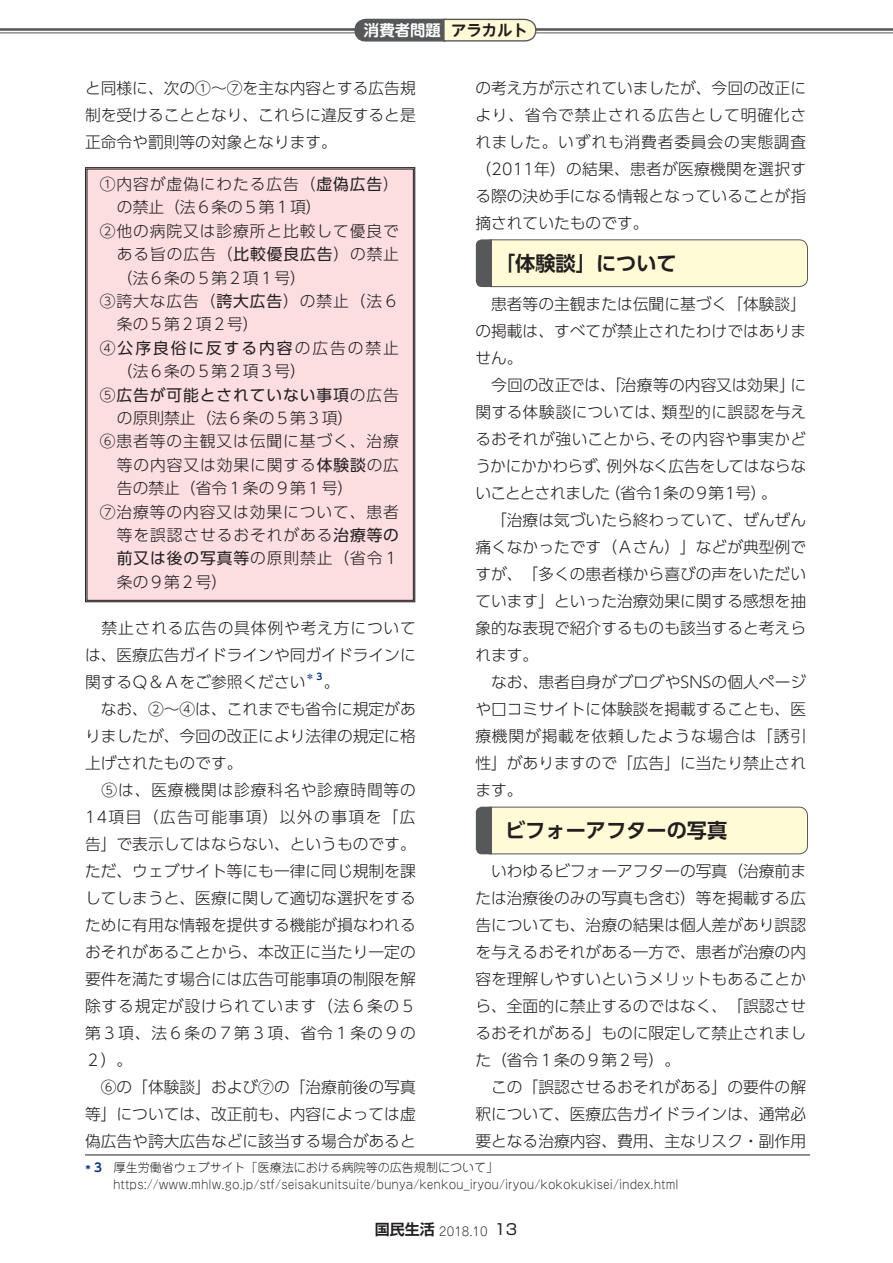
<style>
.page{position:relative;width:893px;height:1263px;background:#fff}
.page>*{position:absolute;margin:0;border:0;box-sizing:border-box;transform-origin:0 0}
.t1{font:700 20.25px "UD Shin Go Pro De";color:#231f20}
.t2{font:300 15.75px/27px "UD Shin Go Pro";color:#231f20;text-align:justify}
.t3{font:300 15.75px "UD Shin Go Pro";letter-spacing:.06em;color:#231f20}
.t4{font:300 15.75px "UD Shin Go Pro";letter-spacing:.055em;color:#231f20}
.t5{font:15.75px "UD Shin Go Pro";letter-spacing:.06em;color:#231f20}
.t6{font:15.75px "UD Shin Go Pro";letter-spacing:.125em;color:#231f20}
.t7{font:700 15.3px "UD Shin M Go Pro De";color:#fff}
.t8{font:300 12px/16.5px "Jun 101 Pro";color:#231f20}
.t9{font:700 9.15px "UD Shin Go Pro De";color:#08357c}
.s1{color:#231f20}
.s2{font-family:"UD Shin Go Pro De";font-weight:700;color:#08357c}
.s3{font-weight:400}
.s4{font-weight:300}
.s5{font-family:"Shin Go Pro De";font-weight:700;font-size:15px}
.s6{font-family:"Shin Go Pro";font-weight:400;font-size:15px}
</style>
<div class="page">
<div style="left:85px;top:167px;width:331px;height:436px;background:#fcdee1"></div>
<svg style="left:476px;top:239px;width:332px;height:48px;background:#f0eccb"></svg>
<svg style="left:476px;top:806px;width:332px;height:49px;background:#f0edcc"></svg>
<hr style="left:85px;top:1154px;width:725px;height:1px;background:#231f20">
<hr style="left:0;top:28px;width:893px;height:3px;background:#57585a">
<hr style="left:0;top:32px;width:893px;height:1px;background:#57585a">
<svg style="left:354px;top:18px;width:183px;height:24px;background:#a7a698"></svg>
<p class="t7" style="left:364px;top:18px;width:165px">消費者問題 <span class="s1">アラカルト</span></p>
<p class="t2" style="left:475px;top:74px;width:332px">の考え方が示されていましたが、今回の改正により、省令で禁止される広告として明確化されました。いずれも消費者委員会の実態調査（2011年）の結果、患者が医療機関を選択する際の決め手になる情報となっていることが指摘されていたものです。</p>
<p class="t1" style="left:495px;top:247px;width:183px">「体験談」について</p>
<p class="t2" style="left:475px;top:290px;width:332px;text-align:left">　患者等の主観または伝聞に基づく「体験談」の掲載は、すべてが禁止されたわけではありません。<br>　今回の改正では、「治療等の内容又は効果」に関する体験談については、類型的に誤認を与えるおそれが強いことから、その内容や事実かどうかにかかわらず、例外なく広告をしてはならないこととされました（省令１条の９第１号）。<br>　「治療は気づいたら終わっていて、ぜんぜん痛くなかったです（Ａさん）」などが典型例ですが、「多くの患者様から喜びの声をいただいています」といった治療効果に関する感想を抽象的な表現で紹介するものも該当すると考えられます。<br>　なお、患者自身がブログやSNSの個人ページや口コミサイトに体験談を掲載することも、医療機関が掲載を依頼したような場合は「誘引性」がありますので「広告」に当たり禁止されます。</p>
<p class="t1" style="left:505px;top:814px;width:224px">ビフォーアフターの写真</p>
<p class="t2" style="left:475px;top:857px;width:332px;text-align:left">　いわゆるビフォーアフターの写真（治療前または治療後のみの写真も含む）等を掲載する広告についても、治療の結果は個人差があり誤認を与えるおそれがある一方で、患者が治療の内容を理解しやすいというメリットもあることから、全面的に禁止するのではなく、「誤認させるおそれがある」ものに限定して禁止されました（省令１条の９第２号）。<br>　この「誤認させるおそれがある」の要件の解釈について、医療広告ガイドラインは、通常必要となる治療内容、費用、主なリスク・副作用</p>
<p class="t8" style="left:85px;top:1158px;width:595px"><span class="s2">＊ 3　</span>厚生労働省ウェブサイト「医療法における病院等の広告規制について」<br>　　 https://www.mhlw.go.jp/stf/seisakunitsuite/bunya/kenkou_iryou/iryou/kokokukisei/index.html</p>
<p class="t2" style="left:85px;top:74px;width:332px">と同様に、次の①～⑦を主な内容とする広告規制を受けることとなり、これらに違反すると是正命令や罰則等の対象となります。</p>
<p class="t3" style="left:100px;top:171px;width:301px">①内容が虚偽にわたる広告（<span class="s3">虚偽広告</span>）</p>
<p class="t2" style="left:117px;top:193px;width:206px">の禁止（法６条の５第１項）</p>
<p class="t3" style="left:100px;top:218px;width:301px">②他の病院又は診療所と比較して優良で</p>
<p class="t4" style="left:117px;top:241px;width:284px">ある旨の広告（<span class="s3">比較優良広告</span>）の禁止</p>
<p class="t2" style="left:117px;top:263px;width:190px">（法６条の５第２項１号）</p>
<p class="t3" style="left:100px;top:288px;width:301px">③誇大な広告（<span class="s3">誇大広告</span>）の禁止（法６</p>
<p class="t2" style="left:117px;top:310px;width:143px">条の５第２項２号）</p>
<p class="t6" style="left:100px;top:335px;width:300px"><span class="s4">④</span>公序良俗に反する内容<span class="s4">の広告の禁止</span></p>
<p class="t2" style="left:117px;top:357px;width:190px">（法６条の５第２項３号）</p>
<p class="t5" style="left:100px;top:382px;width:301px"><span class="s4">⑤</span>広告が可能とされていない事項<span class="s4">の広告</span></p>
<p class="t2" style="left:117px;top:404px;width:238px">の原則禁止（法６条の５第３項）</p>
<p class="t3" style="left:100px;top:429px;width:301px">⑥患者等の主観又は伝聞に基づく、治療</p>
<p class="t4" style="left:117px;top:452px;width:284px">等の内容又は効果に関する<span class="s3">体験談</span>の広</p>
<p class="t2" style="left:117px;top:474px;width:238px">告の禁止（省令１条の９第１号）</p>
<p class="t3" style="left:100px;top:499px;width:301px">⑦治療等の内容又は効果について、患者</p>
<p class="t4" style="left:117px;top:522px;width:284px">等を誤認させるおそれがある<span class="s3">治療等の</span></p>
<p class="t4" style="left:117px;top:546px;width:284px"><span class="s3">前又は後の写真等</span>の原則禁止（省令１</p>
<p class="t2" style="left:117px;top:568px;width:112px">条の９第２号）</p>
<p class="t2" style="left:85px;top:614px;width:332px">　禁止される広告の具体例や考え方については、医療広告ガイドラインや同ガイドラインに関するＱ＆Ａをご参照ください</p>
<p class="t9" style="left:306px;top:669px;width:20px">＊３</p>
<p class="t2" style="left:85px;top:668px;width:332px;text-align:left;text-indent:239px">。<br>　なお、②～④は、これまでも省令に規定がありましたが、今回の改正により法律の規定に格上げされたものです。<br>　⑤は、医療機関は診療科名や診療時間等の<br>14項目（広告可能事項）以外の事項を「広告」で表示してはならない、というものです。ただ、ウェブサイト等にも一律に同じ規制を課してしまうと、医療に関して適切な選択をするために有用な情報を提供する機能が損なわれるおそれがあることから、本改正に当たり一定の要件を満たす場合には広告可能事項の制限を解除する規定が設けられています（法６条の５第３項、法６条の７第３項、省令１条の９の<br>２）。<br>　⑥の「体験談」および⑦の「治療前後の写真等」については、改正前も、内容によっては虚偽広告や誇大広告などに該当する場合があると</p>
<p class="t8" style="left:375px;top:1221px;width:144px"><span class="s5">国民生活</span> 2018.10 <span class="s6">13</span></p>
</div>
